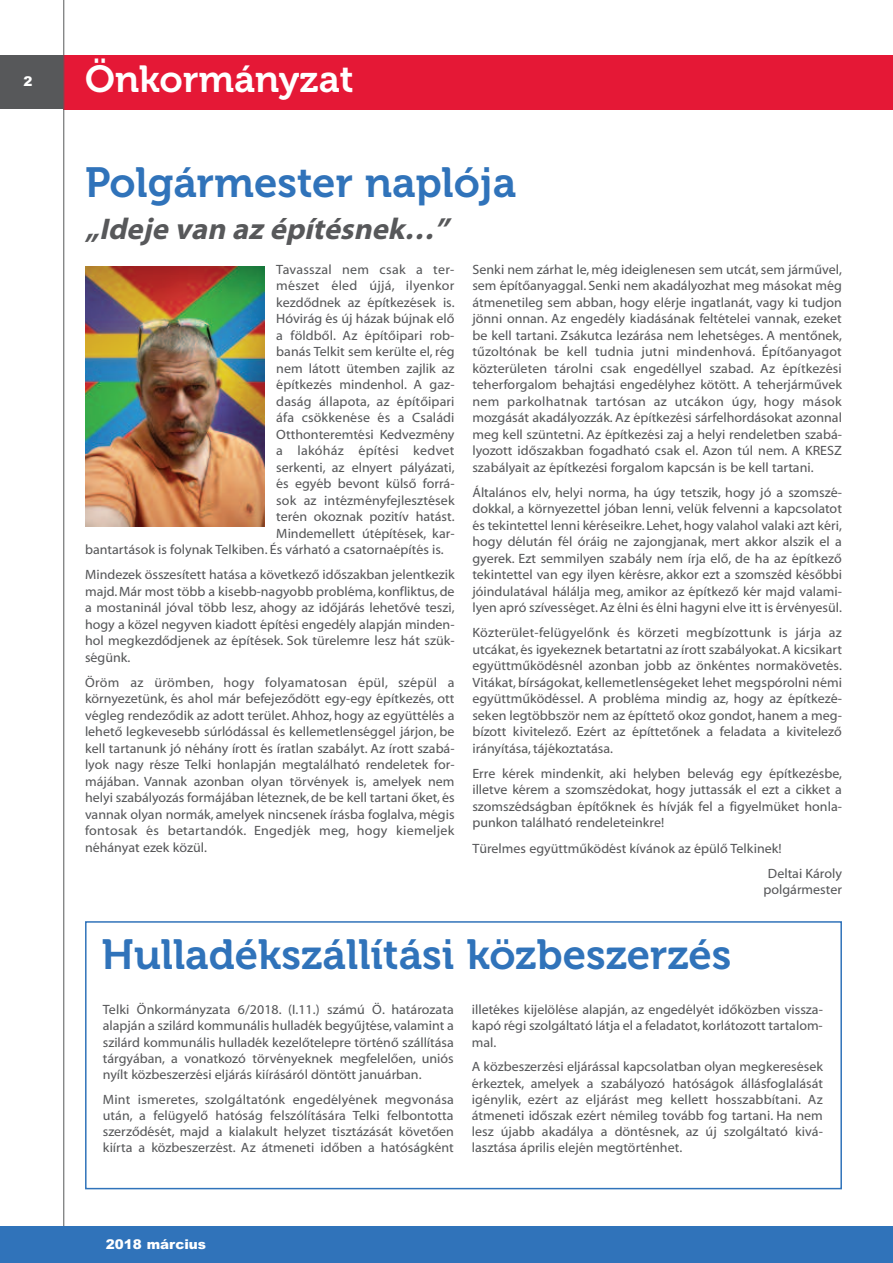
<style>
.page{position:relative;width:893px;height:1263px;background:#fff}
.page>*{position:absolute;margin:0;border:0;box-sizing:border-box;transform-origin:0 0}
.t1{font:42px "Museo 700";color:#3073ba}
.t2{font:37.5px "Museo 700";color:#fff}
.t3{font:italic 30px "Myriad Bd Web CE";color:#57585a}
.t4{font:13.5px/16.5px "Myriad Web CE";color:#57585a;text-align:justify}
.t5{font:13.5px "Myriad Web CE";letter-spacing:.02em;color:#57585a}
.t6{font:900 13.5px "Arial";color:#fff}
</style>
<div class="page">
<div style="left:0;top:55px;width:64px;height:54px;background:#57585a"></div>
<div style="left:64px;top:55px;width:829px;height:54px;background:#e51836"></div>
<hr style="left:64px;top:0;width:1px;height:1263px;background:#57585a">
<div style="left:0;top:1226px;width:893px;height:37px;background:#3073ba"></div>
<img style="left:85px;top:266px;width:179px;height:260px">
<div style="left:85px;top:921px;width:757px;height:268px;border:2px solid #3073ba"></div>
<p class="t6" style="left:23px;top:73px;width:11px">2</p>
<h2 class="t2" style="left:85px;top:65px;width:270px">Önkormányzat</h2>
<h1 class="t1" style="left:85px;top:168px;width:433px">Polgármester naplója</h1>
<h3 class="t3" style="left:85px;top:211px;width:372px">„Ideje van az építésnek…”</h3>
<p class="t5" style="left:276px;top:261px;width:180px">Tavasszal nem csak a ter-</p>
<p class="t5" style="left:276px;top:278px;width:180px">mészet éled újjá, ilyenkor</p>
<p class="t4" style="left:276px;top:294px;width:180px">kezdődnek az építkezések is.</p>
<p class="t4" style="left:276px;top:310px;width:180px">Hóvirág és új házak bújnak elő</p>
<p class="t4" style="left:276px;top:327px;width:180px">a földből. Az építőipari rob-</p>
<p class="t4" style="left:276px;top:343px;width:180px">banás Telkit sem kerülte el, rég</p>
<p class="t4" style="left:276px;top:360px;width:180px">nem látott ütemben zajlik az</p>
<p class="t4" style="left:276px;top:376px;width:180px">építkezés mindenhol. A gaz-</p>
<p class="t4" style="left:276px;top:393px;width:180px">daság állapota, az építőipari</p>
<p class="t4" style="left:276px;top:409px;width:180px">áfa csökkenése és a Családi</p>
<p class="t4" style="left:276px;top:426px;width:180px">Otthonteremtési Kedvezmény</p>
<p class="t5" style="left:276px;top:443px;width:180px">a lakóház építési kedvet</p>
<p class="t4" style="left:276px;top:459px;width:180px">serkenti, az elnyert pályázati,</p>
<p class="t4" style="left:276px;top:475px;width:180px">és egyéb bevont külső forrá-</p>
<p class="t4" style="left:276px;top:492px;width:180px">sok az intézményfejlesztések</p>
<p class="t4" style="left:276px;top:508px;width:180px">terén okoznak pozitív hatást.</p>
<p class="t4" style="left:276px;top:525px;width:180px">Mindemellett útépítések, kar-</p>
<p class="t4" style="left:85px;top:541px;width:360px">bantartások is folynak Telkiben. És várható a csatornaépítés is.</p>
<p class="t4" style="left:85px;top:566px;width:371px">Mindezek összesített hatása a következő időszakban jelentkezik majd. Már most több a kisebb-nagyobb probléma, konfliktus, de a mostaninál jóval több lesz, ahogy az időjárás lehetővé teszi, hogy a közel negyven kiadott építési engedély alapján minden&shy;hol megkezdődjenek az építések. Sok türelemre lesz hát szük&shy;ségünk.</p>
<p class="t4" style="left:85px;top:674px;width:371px">Öröm az ürömben, hogy folyamatosan épül, szépül a környezetünk, és ahol már befejeződött egy-egy építkezés, ott végleg rendeződik az adott terület. Ahhoz, hogy az együttélés a lehető legkevesebb súrlódással és kellemetlenséggel járjon, be kell tartanunk jó néhány írott és íratlan szabályt. Az írott szabá&shy;lyok nagy része Telki honlapján megtalálható rendeletek for&shy;májában. Vannak azonban olyan törvények is, amelyek nem helyi szabályozás formájában léteznek, de be kell tartani őket, és vannak olyan normák, amelyek nincsenek írásba foglalva, mégis fontosak és betartandók. Engedjék meg, hogy kiemeljek néhányat ezek közül.</p>
<p class="t4" style="left:472px;top:261px;width:371px">Senki nem zárhat le, még ideiglenesen sem utcát, sem járművel, sem építőanyaggal. Senki nem akadályozhat meg másokat még átmenetileg sem abban, hogy elérje ingatlanát, vagy ki tudjon jönni onnan. Az engedély kiadásának feltételei vannak, ezeket be kell tartani. Zsákutca lezárása nem lehetséges. A mentőnek, tűzoltónak be kell tudnia jutni mindenhová. Építőanyagot közterületen tárolni csak engedéllyel szabad. Az építkezési teherforgalom behajtási engedélyhez kötött. A teherjárművek nem parkolhatnak tartósan az utcákon úgy, hogy mások mozgását akadályozzák. Az építkezési sárfelhordásokat azonnal meg kell szüntetni. Az építkezési zaj a helyi rendeletben szabá&shy;lyozott időszakban fogadható csak el. Azon túl nem. A KRESZ szabályait az építkezési forgalom kapcsán is be kell tartani.</p>
<p class="t4" style="left:472px;top:484px;width:371px">Általános elv, helyi norma, ha úgy tetszik, hogy jó a szomszé&shy;dokkal, a környezettel jóban lenni, velük felvenni a kapcsolatot és tekintettel lenni kéréseikre. Lehet, hogy valahol valaki azt kéri, hogy délután fél óráig ne zajongjanak, mert akkor alszik el a gyerek. Ezt semmilyen szabály nem írja elő, de ha az építkező tekintettel van egy ilyen kérésre, akkor ezt a szomszéd későbbi jóindulatával hálálja meg, amikor az építkező kér majd valami&shy;lyen apró szívességet.Az élni és élni hagyni elve itt is érvényesül.</p>
<p class="t4" style="left:472px;top:624px;width:371px">Közterület-felügyelőnk és körzeti megbízottunk is járja az utcákat, és igyekeznek betartatni az írott szabályokat. A kicsikart együttműködésnél azonban jobb az önkéntes normakövetés.<br>Vitákat, bírságokat, kellemetlenségeket lehet megspórolni némi együttműködéssel. A probléma mindig az, hogy az építkezé&shy;seken legtöbbször nem az építtető okoz gondot, hanem a meg&shy;bízott kivitelező. Ezért az építtetőnek a feladata a kivitelező irányítása, tájékoztatása.</p>
<p class="t4" style="left:472px;top:765px;width:371px">Erre kérek mindenkit, aki helyben belevág egy építkezésbe, illetve kérem a szomszédokat, hogy juttassák el ezt a cikket a szomszédságban építőknek és hívják fel a figyelmüket honla&shy;punkon található rendeleteinkre!</p>
<p class="t4" style="left:768px;top:835px;width:76px;line-height:25px;text-indent:-295px">Türelmes együttműködést kívánok az épülő Telkinek!<br>Deltai Károly</p>
<p class="t4" style="left:763px;top:881px;width:80px">polgármester</p>
<h1 class="t1" style="left:102px;top:939px;width:632px">Hulladékszállítási közbeszerzés</h1>
<p class="t4" style="left:103px;top:1001px;width:353px">Telki Önkormányzata 6/2018. (I.11.) számú Ö. határozata alapján a szilárd kommunális hulladék begyűjtése, valamint a szilárd kommunális hulladék kezelőtelepre történő szállítása tárgyában, a vonatkozó törvényeknek megfelelően, uniós nyílt közbeszerzési eljárás kiírásáról döntött januárban.</p>
<p class="t4" style="left:103px;top:1091px;width:353px">Mint ismeretes, szolgáltatónk engedélyének megvonása után, a felügyelő hatóság felszólítására Telki felbontotta szerződését, majd a kialakult helyzet tisztázását követően kiírta a közbeszerzést. Az átmeneti időben a hatóságként</p>
<p class="t4" style="left:472px;top:1001px;width:352px">illetékes kijelölése alapján, az engedélyét időközben vissza&shy;kapó régi szolgáltató látja el a feladatot, korlátozott tartalom&shy;mal.</p>
<p class="t4" style="left:472px;top:1058px;width:353px">A közbeszerzési eljárással kapcsolatban olyan megkeresések érkeztek, amelyek a szabályozó hatóságok állásfoglalását igénylik, ezért az eljárást meg kellett hosszabbítani. Az átmeneti időszak ezért némileg tovább fog tartani. Ha nem lesz újabb akadálya a döntésnek, az új szolgáltató kivá&shy;lasztása április elején megtörténhet.</p>
<p class="t6" style="left:106px;top:1236px;width:102px">2018 március</p>
</div>
